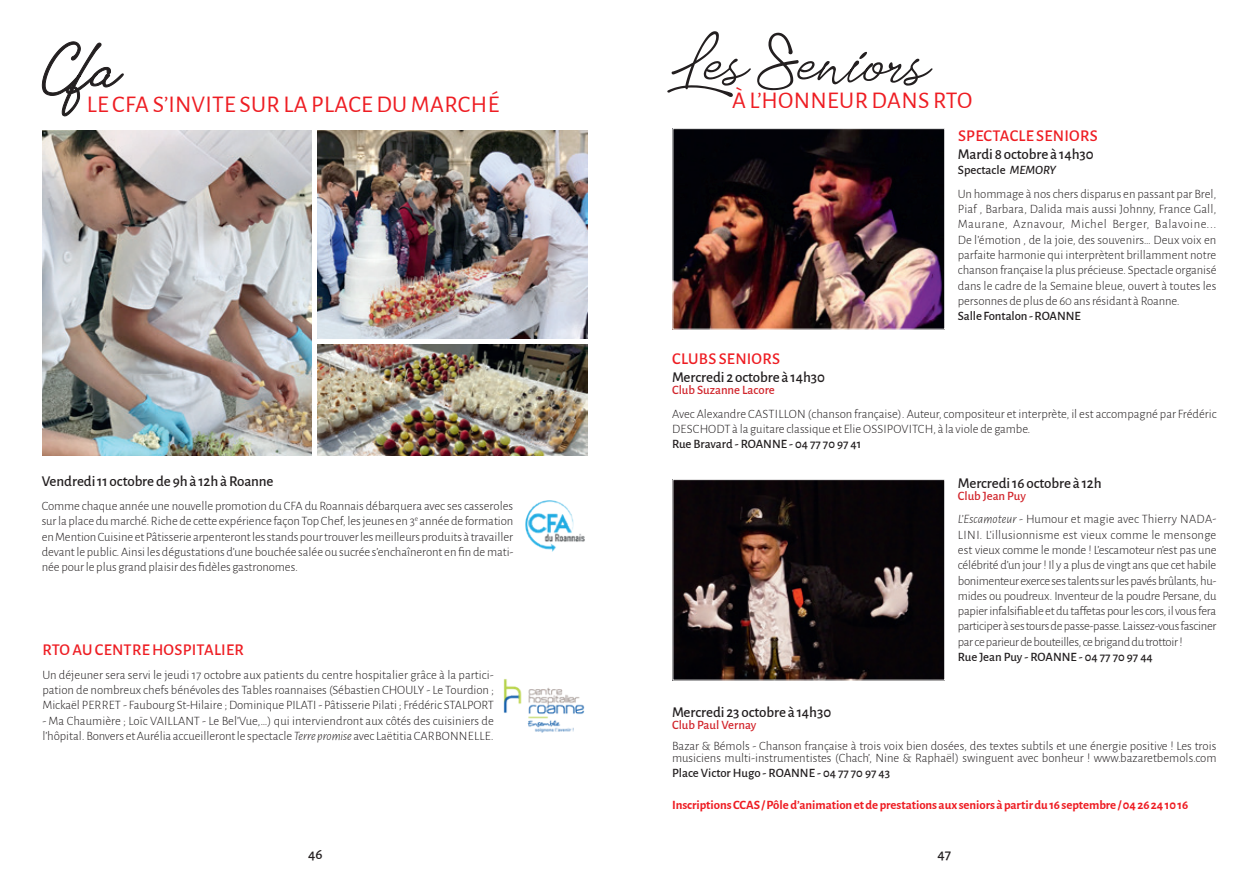
<style>
.page{position:relative;width:1259px;height:893px;background:#fff}
.page>*{position:absolute;margin:0;border:0;box-sizing:border-box;transform-origin:0 0}
.t1{font:24px "Alegreya Sans";letter-spacing:.015em;color:#ee1d23}
.t2{font:500 16.5px "Alegreya Sans";letter-spacing:.015em;color:#ee1d23}
.t3{font:500 15px "Alegreya Sans";letter-spacing:-.005em;color:#231f20}
.t4{font:300 12.75px/15.3px "Alegreya Sans";letter-spacing:-.005em;color:#231f20}
.t5{font:500 12.75px "Alegreya Sans";color:#231f20}
.t6{font:700 12.75px "Alegreya Sans";letter-spacing:-.005em;color:#ee1d23}
.t7{font:500 12.75px "Alegreya Sans";color:#d1232a}
.s1{font-style:italic}
.s2{font-weight:500}
.s3{font-weight:500;font-style:italic}
.s4{font-weight:500;color:#d1232a}
</style>
<div class="page">
<svg style="left:667px;top:31px;width:265px;height:66px"></svg>
<img style="left:42px;top:131px;width:270px;height:324px">
<img style="left:318px;top:131px;width:269px;height:207px">
<img style="left:318px;top:344px;width:269px;height:111px">
<svg style="left:42px;top:42px;width:81px;height:74px"></svg>
<div style="left:86px;top:93px;width:514px;height:19px;background:#fff"></div>
<img style="left:525px;top:500px;width:60px;height:52px">
<img style="left:674px;top:130px;width:269px;height:198px">
<div style="left:672px;top:128px;width:273px;height:202px;border:1px solid #fff"></div>
<img style="left:674px;top:481px;width:269px;height:197px">
<div style="left:672px;top:479px;width:273px;height:201px;border:1px solid #fff"></div>
<img style="left:503px;top:679px;width:82px;height:54px">
<h1 class="t1" style="left:87px;top:88px;width:414px">LE CFA S’INVITE SUR LA PLACE DU MARCHÉ</h1>
<p class="t3" style="left:42px;top:471px;width:233px">Vendredi 11 octobre de 9h à 12h à Roanne</p>
<p class="t4" style="left:42px;top:498px;width:473px;text-align:justify">Comme chaque année une nouvelle promotion du CFA du Roannais débarquera avec ses casseroles sur la place du marché. Riche de cette expérience façon Top Chef, les jeunes en 3<sup>e</sup> année de formation en Mention Cuisine et Pâtisserie arpenteront les stands pour trouver les meilleurs produits à travailler devant le public. Ainsi les dégustations d’une bouchée salée ou sucrée s’enchaîneront en fin de mati&shy;née pour le plus grand plaisir des fidèles gastronomes.</p>
<p class="t2" style="left:43px;top:638px;width:203px">RTO AU CENTRE HOSPITALIER</p>
<p class="t4" style="left:42px;top:667px;width:453px;text-align:justify">Un déjeuner sera servi le jeudi 17 octobre aux patients du centre hospitalier grâce à la partici&shy;pation de nombreux chefs bénévoles des Tables roannaises (Sébastien CHOULY - Le Tourdion ; Mickaël PERRET - Faubourg St-Hilaire ; Dominique PILATI - Pâtisserie Pilati ; Frédéric STALPORT</p>
<p class="t4" style="left:42px;top:712px;width:453px">- Ma Chaumière ; Loïc VAILLANT - Le Bel’Vue,…) qui interviendront aux côtés des cuisiniers de l’hôpital. Bonvers et Aurélia accueilleront le spectacle <span class="s1">Terre promise</span> avec Laëtitia CARBONNELLE.</p>
<h1 class="t1" style="left:732px;top:83px;width:242px">À L’HONNEUR DANS RTO</h1>
<p class="t2" style="left:958px;top:124px;width:141px">SPECTACLE SENIORS</p>
<p class="t3" style="left:958px;top:143px;width:137px">Mardi 8 octobre à 14h30</p>
<p class="t4" style="left:958px;top:158px;width:260px;line-height:23.9px"><span class="s2">Spectacle</span> <span class="s3">MEMORY<br></span>Un hommage à nos chers disparus en passant par Brel,</p>
<p class="t4" style="left:958px;top:201px;width:260px;text-align:justify">Piaf , Barbara, Dalida mais aussi Johnny, France Gall, Maurane, Aznavour, Michel Berger, Balavoine...<br>De l’émotion , de la joie, des souvenirs… Deux voix en parfaite harmonie qui interprètent brillamment notre chanson française la plus précieuse. Spectacle organisé dans le cadre de la Semaine bleue, ouvert à toutes les personnes de plus de 60 ans résidant à Roanne.</p>
<p class="t5" style="left:958px;top:307px;width:124px">Salle Fontalon - ROANNE</p>
<p class="t2" style="left:672px;top:347px;width:109px">CLUBS SENIORS</p>
<p class="t3" style="left:672px;top:366px;width:154px">Mercredi 2 octobre à 14h30</p>
<p class="t7" style="left:672px;top:381px;width:104px">Club Suzanne Lacore</p>
<p class="t4" style="left:672px;top:405px;width:546px">Avec Alexandre CASTILLON (chanson française). Auteur, compositeur et interprète, il est accompagné par Frédéric<br>DESCHODT à la guitare classique et Elie OSSIPOVITCH, à la viole de gambe.</p>
<p class="t5" style="left:672px;top:435px;width:191px">Rue Bravard - ROANNE - 04 77 70 97 41</p>
<p class="t3" style="left:958px;top:472px;width:145px">Mercredi 16 octobre à 12h</p>
<p class="t4" style="left:958px;top:483px;width:260px;line-height:23.9px"><span class="s4">Club Jean Puy<br></span><span class="s1">L’Escamoteur</span> - Humour et magie avec Thierry NADA-</p>
<p class="t4" style="left:958px;top:526px;width:260px;text-align:justify">LINI. L’illusionnisme est vieux comme le mensonge est vieux comme le monde ! L’escamoteur n’est pas une célébrité d’un jour ! Il y a plus de vingt ans que cet habile bonimenteur exerce ses talents sur les pavés brûlants, hu&shy;mides ou poudreux. Inventeur de la poudre Persane, du papier infalsifiable et du taffetas pour les cors, il vous fera participer à ses tours de passe-passe. Laissez-vous fasciner par ce parieur de bouteilles, ce brigand du trottoir !</p>
<p class="t5" style="left:958px;top:648px;width:196px">Rue Jean Puy - ROANNE - 04 77 70 97 44</p>
<p class="t3" style="left:672px;top:702px;width:161px">Mercredi 23 octobre à 14h30</p>
<p class="t7" style="left:672px;top:716px;width:86px">Club Paul Vernay</p>
<p class="t4" style="left:672px;top:739px;width:546px;line-height:12px">Bazar &amp; Bémols - Chanson française à trois voix bien dosées, des textes subtils et une énergie positive ! Les trois musiciens multi-instrumentistes (Chach’, Nine &amp; Raphaël) swinguent avec bonheur ! www.bazaretbemols.com</p>
<p class="t5" style="left:672px;top:764px;width:220px">Place Victor Hugo - ROANNE - 04 77 70 97 43</p>
<p class="t6" style="left:672px;top:796px;width:517px">Inscriptions CCAS / Pôle d’animation et de prestations aux seniors à partir du 16 septembre / 04 26 24 10 16</p>
<p class="t3" style="left:308px;top:844px;width:16px">46</p>
<p class="t3" style="left:937px;top:844px;width:15px">47</p>
</div>
